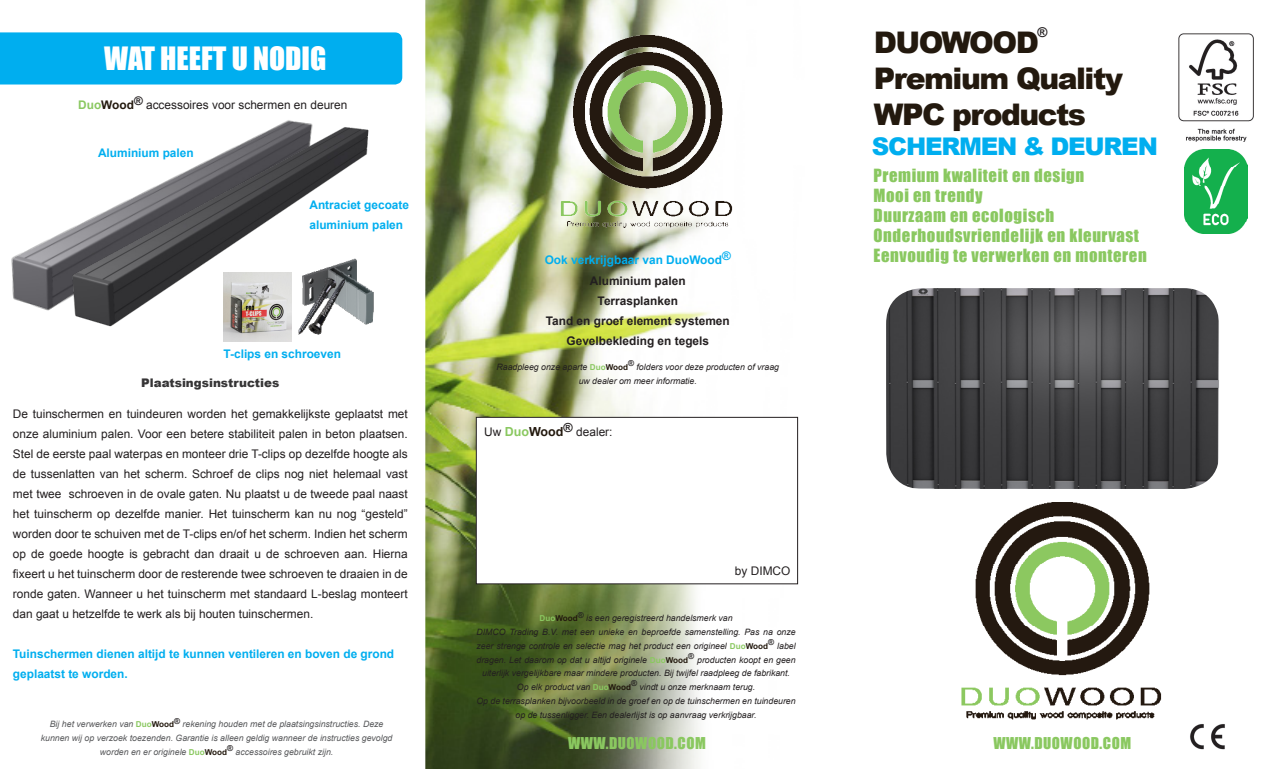
<style>
.page{position:relative;width:1276px;height:769px;background:#fff}
.page>*{position:absolute;margin:0;border:0;box-sizing:border-box;transform-origin:0 0}
.t1{font:900 29.75px/35.8px "Arial";letter-spacing:-.05em;color:#23190e}
.t2{font:29.5px "Impact";color:#fff}
.t3{font:900 24.38px "Arial";letter-spacing:-.05em;color:#00aeef}
.t4{font:16.75px/20.1px "Impact";letter-spacing:.035em;color:#8ac860}
.t5{font:15px "Impact";letter-spacing:.035em;color:#8ac860}
.t6{font:700 13.5px "Arial";color:#231f20}
.t7{font:11.88px/20px "Arial";color:#231f20;text-align:justify}
.t8{font:700 11.88px/20px "Arial";color:#00aeef}
.t9{font:700 11.88px/20px "Arial";color:#231f20;text-align:center}
.t10{font:900 11.88px "Arial";color:#363536}
.t11{font:italic 8.75px/13.8px "Arial";color:#231f20;text-align:center}
.t12{font:italic 8.75px/13.8px "Arial";color:#57585a;text-align:center}
.s1{font-weight:700;color:#8ac860}
.s2{font-weight:700;color:#23190e}
.s3{font-weight:700;font-style:normal;font-size:8.12px;color:#8ac860}
.s4{font-weight:700;font-style:normal;font-size:8.12px;color:#23190e}
.s5{font-weight:700;font-size:12.5px;color:#8ac860}
.s6{font-weight:700;font-size:12.5px;color:#23190e}
</style>
<div class="page">
<img style="left:425px;top:0;width:374px;height:769px">
<img style="left:11px;top:240px;width:36px;height:70px">
<img style="left:47px;top:120px;width:322px;height:222px">
<img style="left:886px;top:288px;width:333px;height:201px">
<img style="left:961px;top:503px;width:201px;height:217px">
<img style="left:1190px;top:724px;width:35px;height:25px">
<div style="left:0;top:32px;width:402px;height:53px;background:#00aeef"></div>
<img style="left:541px;top:35px;width:192px;height:197px">
<img style="left:1184px;top:150px;width:63px;height:84px">
<img style="left:1178px;top:33px;width:75px;height:109px">
<div style="left:476px;top:417px;width:321px;height:167px;background:#fff"></div>
<div style="left:476px;top:417px;width:322px;height:167px;border:1px solid #231f20"></div>
<img style="left:294px;top:247px;width:80px;height:94px">
<h2 class="t2" style="left:104px;top:35px;width:224px">WAT HEEFT U NODIG</h2>
<p class="t7" style="left:78px;top:94px;width:271px"><span class="s1">Duo</span><span class="s2">Wood</span><sup>®</sup> accessoires voor schermen en deuren</p>
<p class="t8" style="left:98px;top:143px;width:97px">Aluminium palen</p>
<p class="t8" style="left:309px;top:195px;width:101px">Antraciet gecoate aluminium palen</p>
<p class="t8" style="left:223px;top:344px;width:119px">T-clips en schroeven</p>
<p class="t10" style="left:141px;top:374px;width:140px">Plaatsingsinstructies</p>
<p class="t7" style="left:13px;top:403px;width:396px">De tuinschermen en tuindeuren worden het gemakkelijkste geplaatst met onze aluminium palen. Voor een betere stabiliteit palen in beton plaatsen.<br>Stel de eerste paal waterpas en monteer drie T-clips op dezelfde hoogte als de tussenlatten van het scherm. Schroef de clips nog niet helemaal vast met twee schroeven in de ovale gaten. Nu plaatst u de tweede paal naast het tuinscherm op dezelfde manier. Het tuinscherm kan nu nog “gesteld” worden door te schuiven met de T-clips en/of het scherm. Indien het scherm op de goede hoogte is gebracht dan draait u de schroeven aan. Hierna fixeert u het tuinscherm door de resterende twee schroeven te draaien in de ronde gaten. Wanneer u het tuinscherm met standaard L-beslag monteert dan gaat u hetzelfde te werk als bij houten tuinschermen.</p>
<p class="t8" style="left:13px;top:644px;width:383px">Tuinschermen dienen altijd te kunnen ventileren en boven de grond geplaatst te worden.</p>
<p class="t12" style="left:41px;top:717px;width:353px">Bij het verwerken van <span class="s3">Duo</span><span class="s4">Wood</span><sup>®</sup> rekening houden met de plaatsingsinstructies. Deze kunnen wij op verzoek toezenden. Garantie is alleen geldig wanneer de instructies gevolgd worden en er originele <span class="s3">Duo</span><span class="s4">Wood</span><sup>®</sup> accessoires gebruikt zijn.</p>
<h1 class="t1" style="left:873px;top:24px;width:167px">DUOWOOD</h1>
<p class="t6" style="left:1037px;top:23px;width:11px">®</p>
<h1 class="t1" style="left:873px;top:60px;width:251px">Premium Quality<br>WPC products</h1>
<h3 class="t4" style="left:873px;top:165px;width:267px">Premium kwaliteit en design<br>Mooi en trendy<br>Duurzaam en ecologisch<br>Onderhoudsvriendelijk en kleurvast</h3>
<h3 class="t3" style="left:872px;top:129px;width:287px">SCHERMEN &amp; DEUREN</h3>
<p class="t8" style="left:545px;top:250px;width:188px">Ook verkrijgbaar van DuoWood®</p>
<h3 class="t4" style="left:873px;top:245px;width:275px">Eenvoudig te verwerken en monteren</h3>
<p class="t9" style="left:546px;top:271px;width:185px">Aluminium palen<br>Terrasplanken<br>Tand en groef element systemen<br>Gevelbekleding en tegels</p>
<p class="t11" style="left:496px;top:360px;width:284px">Raadpleeg onze aparte <span class="s3">Duo</span><span class="s4">Wood</span><sup>®</sup> folders voor deze producten of vraag uw dealer om meer informatie.</p>
<p class="t7" style="left:484px;top:422px;width:130px">Uw <span class="s5">Duo</span><span class="s6">Wood</span><sup>®</sup> dealer:</p>
<p class="t7" style="left:735px;top:561px;width:57px">by DIMCO</p>
<p class="t11" style="left:476px;top:611px;width:321px"><span class="s3">Duo</span><span class="s4">Wood</span><sup>®</sup> is een geregistreerd handelsmerk van<br>DIMCO Trading B.V. met een unieke en beproefde samenstelling. Pas na onze zeer strenge controle en selectie mag het product een origineel <span class="s3">Duo</span><span class="s4">Wood</span><sup>®</sup> label dragen. Let daarom op dat u altijd originele <span class="s3">Duo</span><span class="s4">Wood</span><sup>®</sup> producten koopt en geen uiterlijk vergelijkbare maar mindere producten. Bij twijfel raadpleeg de fabrikant.<br>Op elk product van <span class="s3">Duo</span><span class="s4">Wood</span><sup>®</sup> vindt u onze merknaam terug.<br>Op de terrasplanken bijvoorbeeld in de groef en op de tuinschermen en tuindeuren op de tussenligger. Een dealerlijst is op aanvraag verkrijgbaar.</p>
<p class="t5" style="left:568px;top:732px;width:139px">WWW.DUOWOOD.COM</p>
<p class="t5" style="left:993px;top:732px;width:139px">WWW.DUOWOOD.COM</p>
</div>
